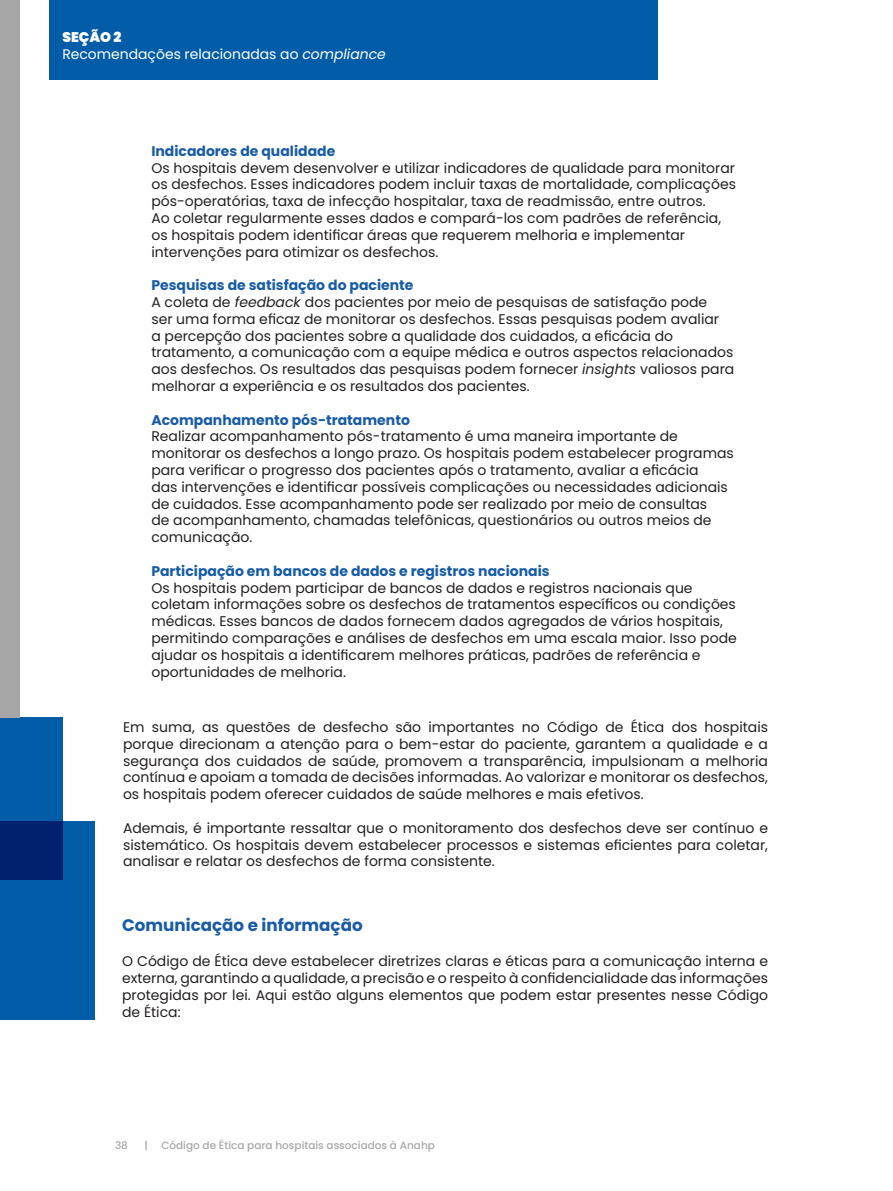
<style>
.page{position:relative;width:893px;height:1191px;background:#fff}
.page>*{position:absolute;margin:0;border:0;box-sizing:border-box;transform-origin:0 0}
.t1{font:700 16.62px "Poppins";color:#185ca8}
.t2{font:14px/16.8px "Poppins";color:#231f20}
.t3{font:14px "Poppins";color:#fff}
.t4{font:700 14px "Poppins";color:#185ca8}
.t5{font:900 14px "Poppins";color:#fff}
.t6{font:500 10.5px "Poppins";color:#a8a8a8}
.s1{font-style:italic}
.s2{font-weight:700;color:#185ca8}
</style>
<div class="page">
<div style="left:49px;top:0;width:608px;height:80px;background:#035ca8"></div>
<div style="left:0;top:717px;width:63px;height:163px;background:#035ca8"></div>
<svg style="left:0;top:821px;width:95px;height:199px;fill:#035ca8"></svg>
<div style="left:0;top:0;width:20px;height:717px;background:#a6a6a6"></div>
<p class="t5" style="left:62px;top:29px;width:60px">SEÇÃO 2</p>
<p class="t3" style="left:62px;top:46px;width:325px">Recomendações relacionadas ao <span class="s1">compliance</span></p>
<p class="t2" style="left:151px;top:142px;width:586px"><span class="s2">Indicadores de qualidade<br></span>Os hospitais devem desenvolver e utilizar indicadores de qualidade para monitorar os desfechos. Esses indicadores podem incluir taxas de mortalidade, complicações pós-operatórias, taxa de infecção hospitalar, taxa de readmissão, entre outros.<br>Ao coletar regularmente esses dados e compará-los com padrões de referência, os hospitais podem identificar áreas que requerem melhoria e implementar intervenções para otimizar os desfechos.</p>
<p class="t4" style="left:151px;top:277px;width:264px">Pesquisas de satisfação do paciente</p>
<p class="t2" style="left:151px;top:294px;width:584px">A coleta de <span class="s1">feedback</span> dos pacientes por meio de pesquisas de satisfação pode<br>ser uma forma eficaz de monitorar os desfechos. Essas pesquisas podem avaliar<br>a percepção dos pacientes sobre a qualidade dos cuidados, a eficácia do tratamento, a comunicação com a equipe médica e outros aspectos relacionados aos desfechos. Os resultados das pesquisas podem fornecer <span class="s1">insights</span> valiosos para melhorar a experiência e os resultados dos pacientes.</p>
<p class="t2" style="left:151px;top:411px;width:584px"><span class="s2">Acompanhamento pós-tratamento<br></span>Realizar acompanhamento pós-tratamento é uma maneira importante de monitorar os desfechos a longo prazo. Os hospitais podem estabelecer programas para verificar o progresso dos pacientes após o tratamento, avaliar a eficácia<br>das intervenções e identificar possíveis complicações ou necessidades adicionais de cuidados. Esse acompanhamento pode ser realizado por meio de consultas<br>de acompanhamento, chamadas telefônicas, questionários ou outros meios de comunicação.</p>
<p class="t2" style="left:151px;top:562px;width:587px"><span class="s2">Participação em bancos de dados e registros nacionais<br></span>Os hospitais podem participar de bancos de dados e registros nacionais que coletam informações sobre os desfechos de tratamentos específicos ou condições médicas. Esses bancos de dados fornecem dados agregados de vários hospitais, permitindo comparações e análises de desfechos em uma escala maior. Isso pode ajudar os hospitais a identificarem melhores práticas, padrões de referência e oportunidades de melhoria.</p>
<p class="t2" style="left:123px;top:718px;width:647px;text-align:justify">Em suma, as questões de desfecho são importantes no Código de Ética dos hospitais porque direcionam a atenção para o bem-estar do paciente, garantem a qualidade e a segurança dos cuidados de saúde, promovem a transparência, impulsionam a melhoria contínua e apoiam a tomada de decisões informadas. Ao valorizar e monitorar os desfechos, os hospitais podem oferecer cuidados de saúde melhores e mais efetivos.</p>
<p class="t2" style="left:123px;top:819px;width:647px;text-align:justify">Ademais, é importante ressaltar que o monitoramento dos desfechos deve ser contínuo e sistemático. Os hospitais devem estabelecer processos e sistemas eficientes para coletar, analisar e relatar os desfechos de forma consistente.</p>
<p class="t1" style="left:122px;top:915px;width:242px">Comunicação e informação</p>
<p class="t2" style="left:122px;top:953px;width:647px;text-align:justify">O Código de Ética deve estabelecer diretrizes claras e éticas para a comunicação interna e externa, garantindo a qualidade, a precisão e o respeito à confidencialidade das informações protegidas por lei. Aqui estão alguns elementos que podem estar presentes nesse Código de Ética:</p>
<p class="t6" style="left:115px;top:1139px;width:14px">38</p>
<p class="t6" style="left:144px;top:1139px;width:5px">|</p>
<p class="t6" style="left:161px;top:1139px;width:275px">Código de Ética para hospitais associados à Anahp</p>
</div>
